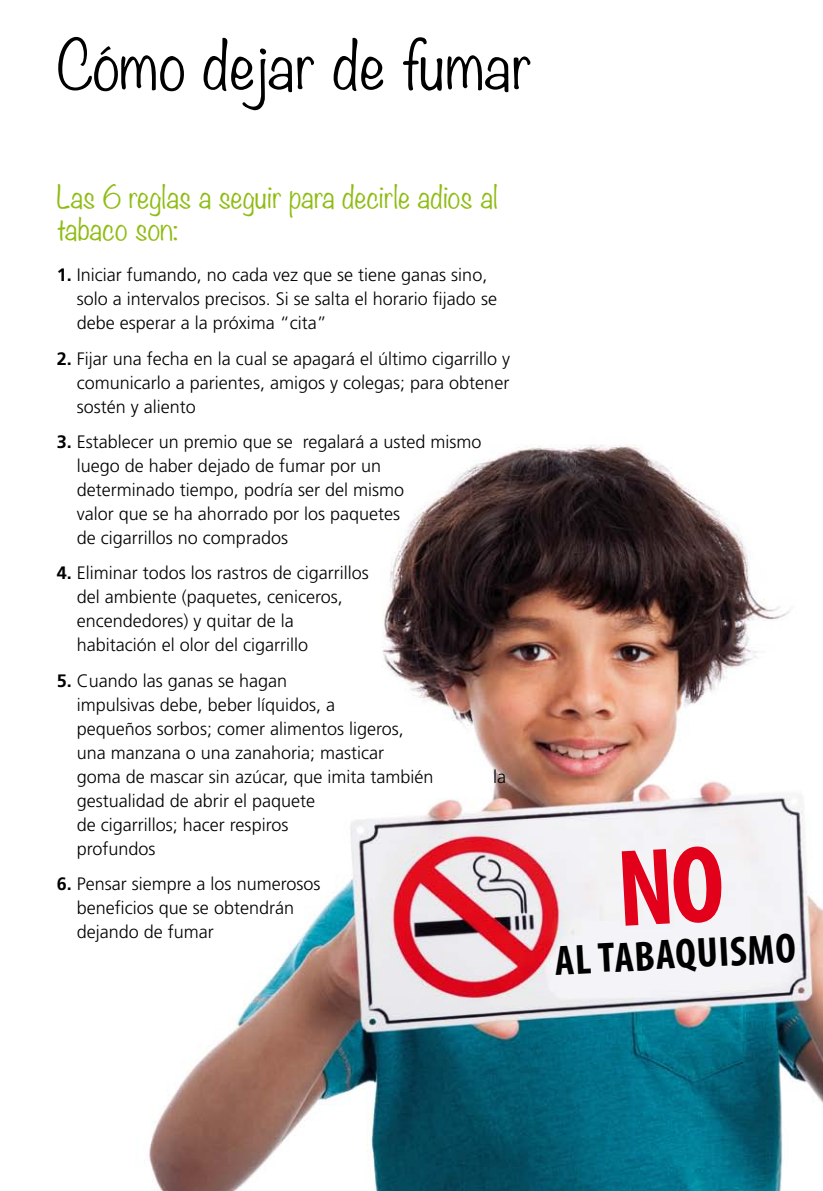
<style>
.page{position:relative;width:823px;height:1191px;background:#fff}
.page>*{position:absolute;margin:0;border:0;box-sizing:border-box;transform-origin:0 0}
.t1{font:300 60px "Noteworthy";letter-spacing:-.01em;color:#000}
.t2{font:700 condensed 42.4px "Myriad Pro";color:#000}
.t3{font:300 28px/32px "Noteworthy";color:#8fbc13}
.t4{font:300 18px/24px "Frutiger LT Std";color:#000}
.s1{font-weight:700}
</style>
<div class="page">
<img style="left:149px;top:444px;width:673px;height:747px">
<div style="left:621px;top:845px;width:101px;height:80px;background:#f3f2f6"></div>
<h1 class="t1" style="left:57px;top:13px;width:476px">Cómo dejar de fumar</h1>
<h3 class="t3" style="left:57px;top:180px;width:442px">Las 6 reglas a seguir para decirle adios al tabaco son:</h3>
<p class="t4" style="left:77px;top:263px;width:421px;text-indent:-20px"><span class="s1">1.</span> Iniciar fumando, no cada vez que se tiene ganas sino, solo a intervalos precisos. Si se salta el horario fijado se debe esperar a la próxima “cita”</p>
<p class="t4" style="left:77px;top:347px;width:435px;text-align:justify;text-indent:-20px"><span class="s1">2.</span> Fijar una fecha en la cual se apagará el último cigarrillo y comunicarlo a parientes, amigos y colegas; para obtener sostén y aliento</p>
<p class="t4" style="left:77px;top:430px;width:406px;text-indent:-20px"><span class="s1">3.</span> Establecer un premio que se regalará a usted mismo luego de haber dejado de fumar por un determinado tiempo, podría ser del mismo<br>valor que se ha ahorrado por los paquetes<br>de cigarrillos no comprados</p>
<p class="t4" style="left:77px;top:561px;width:293px;text-indent:-20px"><span class="s1">4.</span> Eliminar todos los rastros de cigarrillos del ambiente (paquetes, ceniceros, encendedores) y quitar de la habitación el olor del cigarrillo</p>
<p class="t4" style="left:77px;top:669px;width:358px;text-indent:-20px"><span class="s1">5.</span> Cuando las ganas se hagan<br>impulsivas debe, beber líquidos, a<br>pequeños sorbos; comer alimentos ligeros, una manzana o una zanahoria; masticar<br>goma de mascar sin azúcar, que imita también</p>
<p class="t4" style="left:493px;top:764px;width:14px">la</p>
<p class="t4" style="left:77px;top:788px;width:240px">gestualidad de abrir el paquete de cigarrillos; hacer respiros profundos</p>
<p class="t4" style="left:77px;top:872px;width:245px;text-indent:-20px"><span class="s1">6.</span> Pensar siempre a los numerosos beneficios que se obtendrán dejando de fumar</p>
<h2 class="t2" style="left:553px;top:934px;width:243px;rotate:-3deg">AL TABAQUISMO</h2>
</div>
